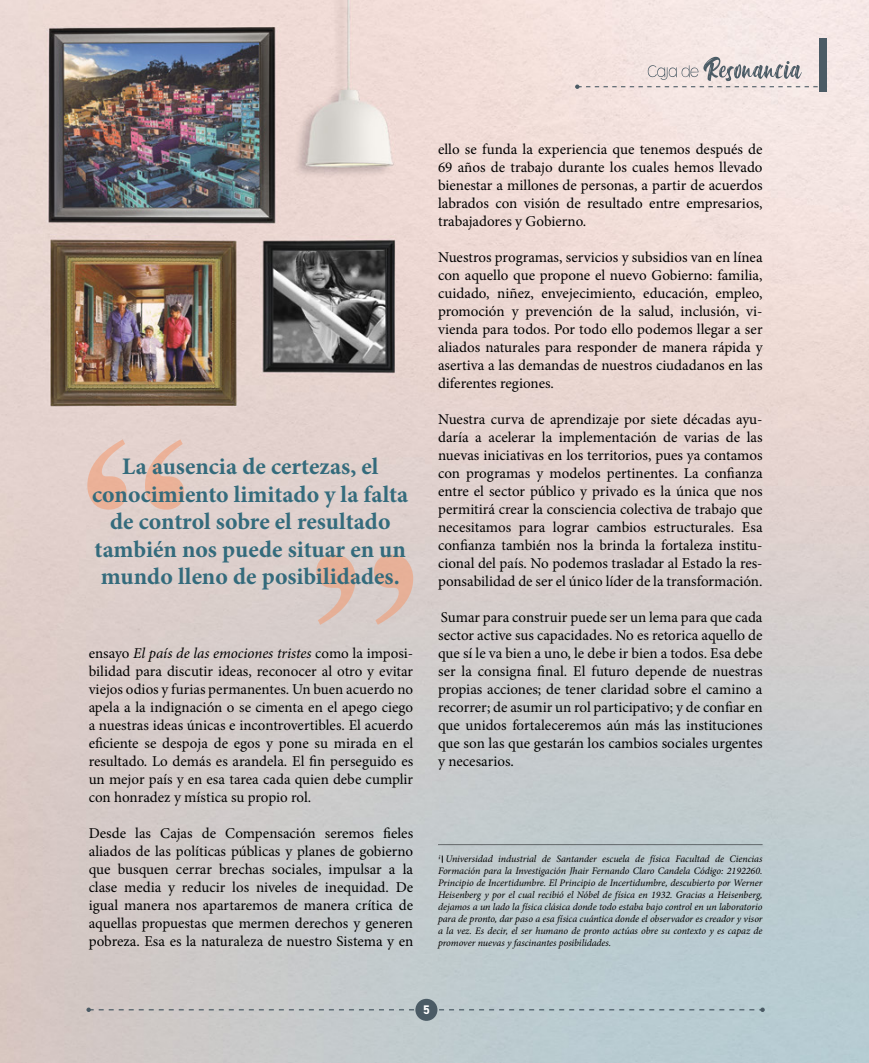
<style>
.page{position:relative;width:869px;height:1063px;background:#fff}
.page>*{position:absolute;margin:0;border:0;box-sizing:border-box;transform-origin:0 0}
.t1{font:700 23.75px/27.5px "Minion Pro";color:#346b7c;text-align:center}
.t2{font:15px/18px "Minion Pro";color:#000;text-align:justify}
.t3{font:700 12.5px "DIN2014";color:#fff}
.t4{font:italic 10px/12px "Minion Pro";letter-spacing:-.005em;color:#000;text-align:justify}
.s1{font-style:italic}
</style>
<div class="page">
<img style="left:0;top:0;width:868px;height:1063px">
<div style="left:818px;top:38px;width:8px;height:53px;background:#4b5b65"></div>
<svg style="left:575px;top:57px;width:244px;height:32px;background:#dfd4d3"></svg>
<div style="left:415px;top:999px;width:22px;height:22px;background:#4b5b65;border-radius:50%"></div>
<svg style="left:86px;top:1008px;width:678px;height:4px;background:#aab4b8"></svg>
<svg style="left:87px;top:439px;width:97px;height:71px;background:#e6c3b6"></svg>
<div style="left:437px;top:844px;width:330px;height:7px;background:#58648f;opacity:.3"></div>
<hr style="left:438px;top:844px;width:324px;height:1px;background:#020203">
<svg style="left:316px;top:555px;width:97px;height:70px;background:#ddc0b4"></svg>
<div style="left:441px;top:855px;width:7px;height:13px;background:#58648f;opacity:.3"></div>
<h1 class="t1" style="left:92px;top:453px;width:317px">La ausencia de certezas, el conocimiento limitado y la falta de control sobre el resultado también nos puede situar en un mundo lleno de posibilidades.</h1>
<p class="t2" style="left:89px;top:644px;width:326px">ensayo <span class="s1">El país de las emociones tristes</span> como la imposi&shy;bilidad para discutir ideas, reconocer al otro y evitar viejos odios y furias permanentes. Un buen acuerdo no apela a la indignación o se cimenta en el apego ciego a nuestras ideas únicas e incontrovertibles. El acuerdo eficiente se despoja de egos y pone su mirada en el resultado. Lo demás es arandela. El fin perseguido es un mejor país y en esa tarea cada quien debe cumplir con honradez y mística su propio rol.</p>
<p class="t2" style="left:89px;top:824px;width:326px">Desde las Cajas de Compensación seremos fieles aliados de las políticas públicas y planes de gobierno que busquen cerrar brechas sociales, impulsar a la clase media y reducir los niveles de inequidad. De igual manera nos apartaremos de manera crítica de aquellas propuestas que mermen derechos y generen pobreza. Esa es la naturaleza de nuestro Sistema y en</p>
<p class="t2" style="left:438px;top:140px;width:326px">ello se funda la experiencia que tenemos después de 69 años de trabajo durante los cuales hemos llevado bienestar a millones de personas, a partir de acuerdos labrados con visión de resultado entre empresarios, trabajadores y Gobierno.</p>
<p class="t2" style="left:438px;top:248px;width:326px">Nuestros programas, servicios y subsidios van en línea con aquello que propone el nuevo Gobierno: familia, cuidado, niñez, envejecimiento, educación, empleo, promoción y prevención de la salud, inclusión, vi&shy;vienda para todos. Por todo ello podemos llegar a ser aliados naturales para responder de manera rápida y asertiva a las demandas de nuestros ciudadanos en las diferentes regiones.</p>
<p class="t2" style="left:438px;top:410px;width:326px">Nuestra curva de aprendizaje por siete décadas ayu&shy;daría a acelerar la implementación de varias de las nuevas iniciativas en los territorios, pues ya contamos con programas y modelos pertinentes. La confianza entre el sector público y privado es la única que nos permitirá crear la consciencia colectiva de trabajo que necesitamos para lograr cambios estructurales. Esa confianza también nos la brinda la fortaleza institu&shy;cional del país. No podemos trasladar al Estado la res&shy;ponsabilidad de ser el único líder de la transformación.</p>
<p class="t2" style="left:438px;top:608px;width:326px">Sumar para construir puede ser un lema para que cada sector active sus capacidades. No es retorica aquello de que sí le va bien a uno, le debe ir bien a todos. Esa debe ser la consigna final. El futuro depende de nuestras propias acciones; de tener claridad sobre el camino a recorrer; de asumir un rol participativo; y de confiar en que unidos fortaleceremos aún más las instituciones que son las que gestarán los cambios sociales urgentes y necesarios.</p>
<p class="t4" style="left:438px;top:853px;width:326px">i Universidad industrial de Santander escuela de física Facultad de Ciencias Formación para la Investigación Jhair Fernando Claro Candela Código: 2192260.<br>Principio de Incertidumbre. El Principio de Incertidumbre, descubierto por Werner Heisenberg y por el cual recibió el Nóbel de física en 1932. Gracias a Heisenberg, dejamos a un lado la física clásica donde todo estaba bajo control en un laboratorio para de pronto, dar paso a esa física cuántica donde el observador es creador y visor a la vez. Es decir, el ser humano de pronto actúas obre su contexto y es capaz de promover nuevas y fascinantes posibilidades.</p>
<p class="t3" style="left:423px;top:1001px;width:8px">5</p>
</div>
